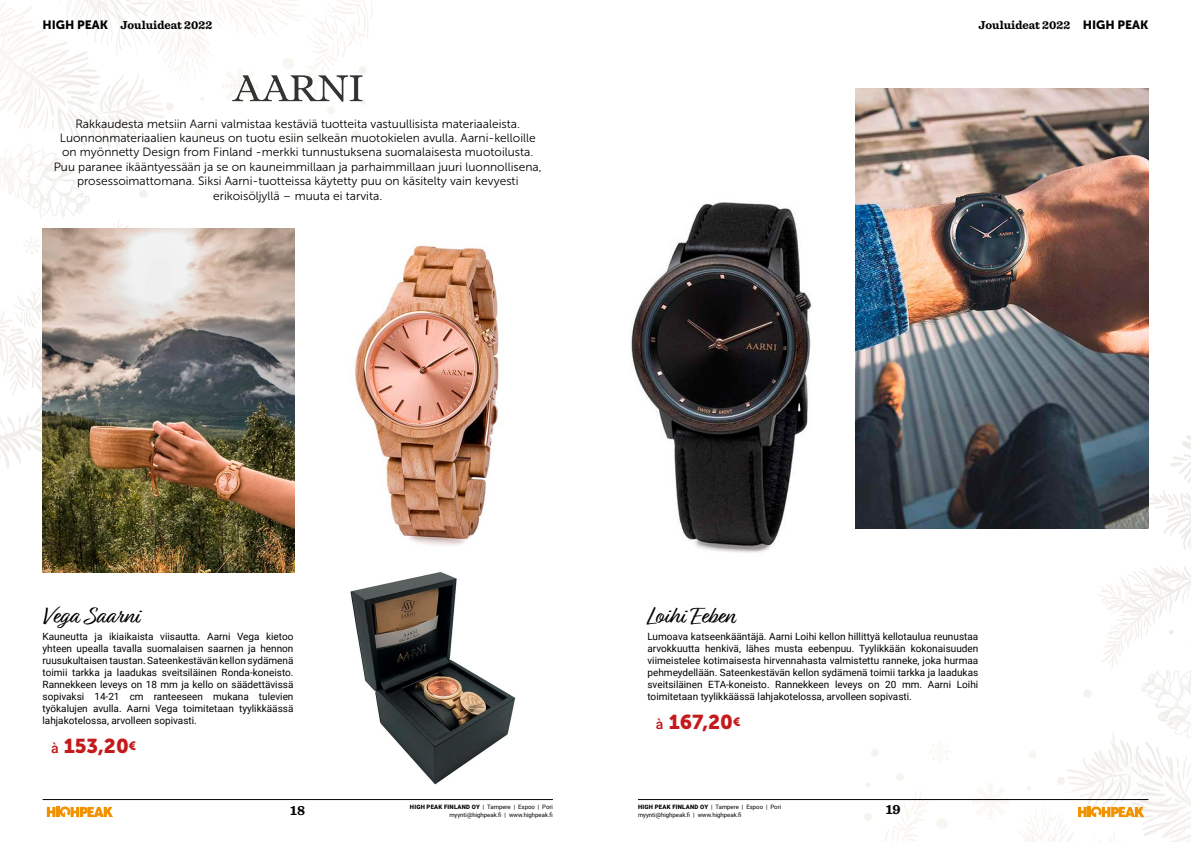
<style>
.page{position:relative;width:1191px;height:842px;background:#fff}
.page>*{position:absolute;margin:0;border:0;box-sizing:border-box;transform-origin:0 0}
.t1{font:24px "Relation";color:#000}
.t2{font:20px "Museo Sans 900";color:#c51a1b}
.t3{font:700 14px "Sentinel";color:#000}
.t4{font:12px/14.4px "Museo Sans 300";color:#000;text-align:center}
.t5{font:700 12px "Sentinel";color:#000}
.t6{font:10px/12px "Roboto";color:#000;text-align:justify}
.t7{font:6px/8px "Roboto";color:#000;text-align:right}
.s1{font-family:"Museo Sans 900";font-weight:400}
.s2{font-family:"Roboto";font-weight:500;font-size:14px}
.s3{font-size:12px}
.s4{font-weight:900}
</style>
<div class="page">
<svg style="left:0;top:0;width:373px;height:315px"></svg>
<svg style="left:0;top:315px;width:295px;height:258px"></svg>
<svg style="left:972px;top:783px;width:22px;height:37px"></svg>
<svg style="left:929px;top:741px;width:22px;height:22px"></svg>
<svg style="left:937px;top:818px;width:11px;height:11px"></svg>
<svg style="left:871px;top:749px;width:8px;height:8px"></svg>
<svg style="left:862px;top:773px;width:67px;height:69px"></svg>
<svg style="left:1148px;top:122px;width:43px;height:428px"></svg>
<img style="left:218px;top:57px;width:155px;height:64px">
<img style="left:341px;top:229px;width:158px;height:317px">
<img style="left:334px;top:572px;width:199px;height:229px">
<img style="left:631px;top:202px;width:180px;height:351px">
<hr style="left:638px;top:799px;width:510px;height:1px;background:#000">
<hr style="left:43px;top:799px;width:510px;height:1px;background:#000">
<svg style="left:1016px;top:565px;width:175px;height:277px"></svg>
<svg style="left:47px;top:806px;width:66px;height:11px"></svg>
<img style="left:43px;top:229px;width:252px;height:343px">
<img style="left:855px;top:89px;width:293px;height:440px">
<p class="t5" style="left:43px;top:16px;width:171px"><span class="s1">HIGH PEAK</span> Jouluideat 2022</p>
<p class="t5" style="left:978px;top:16px;width:171px">Jouluideat 2022 <span class="s1">HIGH PEAK</span></p>
<p class="t4" style="left:54px;top:116px;width:489px">Rakkaudesta metsiin Aarni valmistaa kestäviä tuotteita vastuullisista materiaaleista.<br>Luonnonmateriaalien kauneus on tuotu esiin selkeän muotokielen avulla. Aarni-kelloille on myönnetty Design from Finland -merkki tunnustuksena suomalaisesta muotoilusta.<br>Puu paranee ikääntyessään ja se on kauneimmillaan ja parhaimmillaan juuri luonnollisena, prosessoimattomana. Siksi Aarni-tuotteissa käytetty puu on käsitelty vain kevyesti erikoisöljyllä – muuta ei tarvita.</p>
<h1 class="t1" style="left:43px;top:602px;width:98px">Vega Saarni</h1>
<p class="t6" style="left:43px;top:630px;width:252px">Kauneutta ja ikiaikaista viisautta. Aarni Vega kietoo yhteen upealla tavalla suomalaisen saarnen ja hennon ruusukultaisen taustan. Sateenkestävän kellon sydämenä toimii tarkka ja laadukas sveitsiläinen Ronda-koneisto.<br>Rannekkeen leveys on 18 mm ja kello on säädettävissä sopivaksi 14-21 cm ranteeseen mukana tulevien työkalujen avulla. Aarni Vega toimitetaan tyylikkäässä lahjakotelossa, arvolleen sopivasti.</p>
<h2 class="t2" style="left:51px;top:735px;width:86px"><span class="s2">à</span> 153,20<span class="s3">€</span></h2>
<h1 class="t1" style="left:647px;top:602px;width:89px">Loihi Eeben</h1>
<p class="t6" style="left:647px;top:630px;width:332px">Lumoava katseenkääntäjä. Aarni Loihi kellon hillittyä kellotaulua reunustaa arvokkuutta henkivä, lähes musta eebenpuu. Tyylikkään kokonaisuuden viimeistelee kotimaisesta hirvennahasta valmistettu ranneke, joka hurmaa pehmeydellään. Sateenkestävän kellon sydämenä toimii tarkka ja laadukas sveitsiläinen ETA-koneisto. Rannekkeen leveys on 20 mm. Aarni Loihi toimitetaan tyylikkäässä lahjakotelossa, arvolleen sopivasti.</p>
<h2 class="t2" style="left:656px;top:711px;width:86px"><span class="s2">à</span> 167,20<span class="s3">€</span></h2>
<p class="t7" style="left:410px;top:803px;width:144px"><span class="s4">HIGH PEAK FINLAND OY</span> | Tampere | Espoo | Pori myynti@highpeak.fi | www.highpeak.fi</p>
<p class="t7" style="left:638px;top:803px;width:145px;text-align:left"><span class="s4">HIGH PEAK FINLAND OY</span> | Tampere | Espoo | Pori myynti@highpeak.fi | www.highpeak.fi</p>
<h3 class="t3" style="left:290px;top:799px;width:16px">18</h3>
<h3 class="t3" style="left:885px;top:798px;width:17px">19</h3>
</div>
